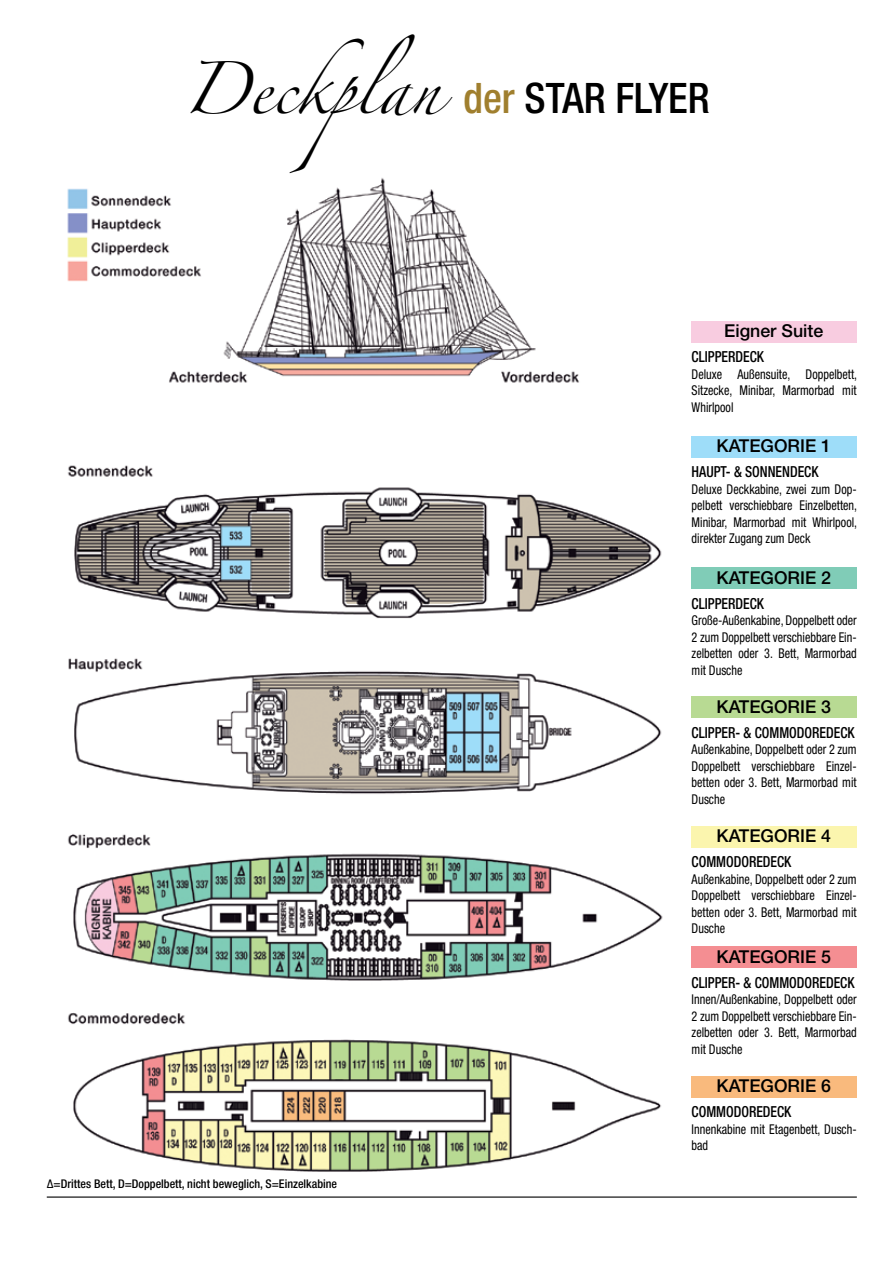
<style>
.page{position:relative;width:893px;height:1263px;background:#fff}
.page>*{position:absolute;margin:0;border:0;box-sizing:border-box;transform-origin:0 0}
.t1{font:500 condensed 42.15px "Helvetica Neue LT Std";color:#000}
.t2{font:500 17.7px "Helvetica Neue LT Std";color:#000}
.t3{font:500 condensed 15.15px "Helvetica Neue LT Std";color:#000;scale:.9 1}
.t4{font:condensed 13.5px/16.5px "Helvetica Neue LT Std";color:#000;text-align:justify;scale:.9 1}
.t5{font:500 condensed 12px "Helvetica Neue LT Std";color:#000}
.s1{font-family:"Zapfino";font-weight:400;font-stretch:normal;font-size:46.95px}
.s2{color:#a07f2e}
</style>
<div class="page">
<div style="left:691px;top:321px;width:166px;height:22px;background:#f8cce0"></div>
<div style="left:691px;top:436px;width:166px;height:21px;background:#9eddf9"></div>
<div style="left:691px;top:567px;width:166px;height:22px;background:#80ccb7"></div>
<div style="left:691px;top:697px;width:166px;height:21px;background:#b8da93"></div>
<div style="left:691px;top:826px;width:166px;height:21px;background:#fbf5ae"></div>
<div style="left:691px;top:946px;width:166px;height:22px;background:#f48e92"></div>
<div style="left:691px;top:1076px;width:166px;height:21px;background:#f9ba7d"></div>
<hr style="left:47px;top:1196px;width:810px;height:1px;background:#000">
<img style="left:67px;top:178px;width:596px;height:994px">
<h1 class="t1" style="left:183px;top:73px;width:506px"><span class="s1">Deckplan</span> <span class="s2">DER</span> STAR FLYER</h1>
<p class="t5" style="left:47px;top:1177px;width:292px">Δ=DRITTES BETT, D=DOPPELBETT, NICHT BEWEGLICH, S=EINZELKABINE</p>
<h2 class="t2" style="left:724px;top:320px;width:101px">EIGNER SUITE</h2>
<p class="t3" style="left:692px;top:348px;width:82px">CLIPPERDECK</p>
<p class="t4" style="left:692px;top:366px;width:185px">Deluxe Außensuite, Doppelbett, Sitzecke, Minibar, Marmorbad mit Whirlpool</p>
<h2 class="t2" style="left:716px;top:435px;width:116px">KATEGORIE 1</h2>
<p class="t3" style="left:692px;top:463px;width:142px">HAUPT- &amp; SONNENDECK</p>
<p class="t4" style="left:692px;top:481px;width:185px">Deluxe Deckkabine, zwei zum Dop&shy;pelbett verschiebbare Einzelbetten, Minibar, Marmorbad mit Whirlpool, direkter Zugang zum Deck</p>
<h2 class="t2" style="left:716px;top:567px;width:116px">KATEGORIE 2</h2>
<p class="t3" style="left:692px;top:594px;width:82px">CLIPPERDECK</p>
<p class="t4" style="left:692px;top:612px;width:185px">Große-Außenkabine, Doppelbett oder 2 zum Doppelbett verschiebbare Ein&shy;zelbetten oder 3. Bett, Marmorbad mit Dusche</p>
<h2 class="t2" style="left:716px;top:696px;width:116px">KATEGORIE 3</h2>
<p class="t3" style="left:692px;top:723px;width:118px">CLIPPER- &amp; COMMODORE</p>
<p class="t3" style="left:826px;top:723px;width:33px">DECK</p>
<p class="t4" style="left:692px;top:741px;width:185px">Außenkabine, Doppelbett oder 2 zum Doppelbett verschiebbare Einzel&shy;betten oder 3. Bett, Marmorbad mit Dusche</p>
<h2 class="t2" style="left:716px;top:825px;width:116px">KATEGORIE 4</h2>
<p class="t3" style="left:692px;top:853px;width:48px">COMMODORE</p>
<p class="t3" style="left:763px;top:853px;width:33px">DECK</p>
<p class="t4" style="left:692px;top:870px;width:185px">Außenkabine, Doppelbett oder 2 zum Doppelbett verschiebbare Einzel&shy;betten oder 3. Bett, Marmorbad mit Dusche</p>
<h2 class="t2" style="left:716px;top:946px;width:116px">KATEGORIE 5</h2>
<p class="t3" style="left:692px;top:973px;width:118px">CLIPPER- &amp; COMMODORE</p>
<p class="t3" style="left:826px;top:973px;width:33px">DECK</p>
<p class="t4" style="left:692px;top:991px;width:185px">Innen/Außenkabine, Doppelbett oder 2 zum Doppelbett verschiebbare Ein&shy;zelbetten oder 3. Bett, Marmorbad mit Dusche</p>
<h2 class="t2" style="left:716px;top:1075px;width:116px">KATEGORIE 6</h2>
<p class="t3" style="left:692px;top:1103px;width:48px">COMMODORE</p>
<p class="t3" style="left:763px;top:1103px;width:33px">DECK</p>
<p class="t4" style="left:692px;top:1121px;width:185px">Innenkabine mit Etagenbett, Dusch&shy;bad</p>
</div>
